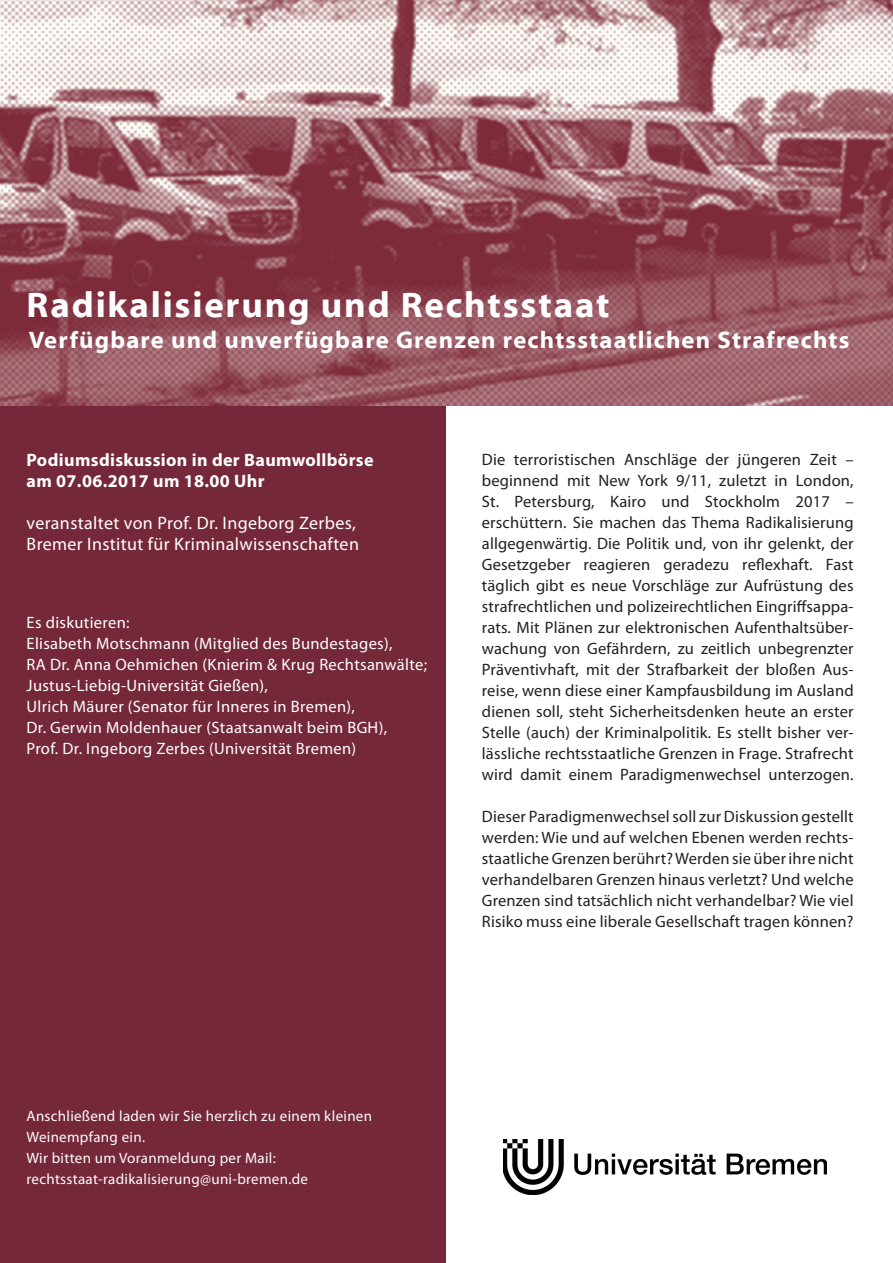
<style>
.page{position:relative;width:893px;height:1263px;background:#fff}
.page>*{position:absolute;margin:0;border:0;box-sizing:border-box;transform-origin:0 0}
.t1{font:700 36px "Myriad Web Pro";letter-spacing:.05em;color:#fff}
.t2{font:700 24px "Myriad Web Pro";letter-spacing:.05em;color:#fff}
.t3{font:18px "Myriad Pro";letter-spacing:.02em;color:#fff}
.t4{font:700 18px "Myriad Pro";letter-spacing:.02em;color:#fff}
.t5{font:16.5px/21px "Myriad Pro";letter-spacing:.01em;color:#231f20;text-align:justify}
.t6{font:16.5px/21px "Myriad Pro";letter-spacing:.02em;color:#fff}
.t7{font:15px/21px "Myriad Pro";letter-spacing:.02em;color:#fcfcfc}
</style>
<div class="page">
<div style="left:0;top:385px;width:446px;height:877px;background:#75283a"></div>
<img style="left:0;top:0;width:893px;height:405px">
<img style="left:504px;top:1140px;width:322px;height:54px">
<p class="t1" style="left:27px;top:285px;width:584px">Radikalisierung und Rechtsstaat</p>
<p class="t2" style="left:29px;top:327px;width:822px">Verfügbare und unverfügbare Grenzen rechtsstaatlichen Strafrechts</p>
<p class="t4" style="left:27px;top:449px;width:349px">Podiumsdiskussion in der Baumwollbörse</p>
<p class="t4" style="left:27px;top:470px;width:240px">am 07.06.2017 um 18.00 Uhr</p>
<p class="t3" style="left:27px;top:512px;width:331px">veranstaltet von Prof. Dr. Ingeborg Zerbes,</p>
<p class="t3" style="left:27px;top:533px;width:334px">Bremer Institut für Kriminalwissenschaften</p>
<p class="t6" style="left:27px;top:612px;width:105px">Es diskutieren:</p>
<p class="t6" style="left:27px;top:633px;width:368px">Elisabeth Motschmann (Mitglied des Bundestages),</p>
<p class="t6" style="left:27px;top:654px;width:402px">RA Dr. Anna Oehmichen (Knierim &amp; Krug Rechtsanwälte;<br>Justus-Liebig-Universität Gießen),</p>
<p class="t6" style="left:27px;top:696px;width:330px">Ulrich Mäurer (Senator für Inneres in Bremen),</p>
<p class="t6" style="left:27px;top:717px;width:362px">Dr. Gerwin Moldenhauer (Staatsanwalt beim BGH),</p>
<p class="t6" style="left:27px;top:738px;width:331px">Prof. Dr. Ingeborg Zerbes (Universität Bremen)</p>
<p class="t5" style="left:482px;top:449px;width:373px">Die terroristischen Anschläge der jüngeren Zeit –</p>
<p class="t5" style="left:482px;top:470px;width:373px">beginnend mit New York 9/11, zuletzt in London,</p>
<p class="t5" style="left:482px;top:491px;width:373px">St. Petersburg, Kairo und Stockholm 2017 –</p>
<p class="t5" style="left:482px;top:512px;width:373px">erschüttern. Sie machen das Thema Radikalisierung allgegenwärtig. Die Politik und, von ihr gelenkt, der Gesetzgeber reagieren geradezu reflexhaft. Fast täglich gibt es neue Vorschläge zur Aufrüstung des strafrechtlichen und polizeirechtlichen Eingriffsappa&shy;rats. Mit Plänen zur elektronischen Aufenthaltsüber&shy;wachung von Gefährdern, zu zeitlich unbegrenzter Präventivhaft, mit der Strafbarkeit der bloßen Aus&shy;reise, wenn diese einer Kampfausbildung im Ausland dienen soll, steht Sicherheitsdenken heute an erster Stelle (auch) der Kriminalpolitik. Es stellt bisher ver&shy;lässliche rechtsstaatliche Grenzen in Frage. Strafrecht wird damit einem Paradigmenwechsel unterzogen.</p>
<p class="t5" style="left:482px;top:806px;width:373px">Dieser Paradigmenwechsel soll zur Diskussion gestellt werden: Wie und auf welchen Ebenen werden rechts&shy;staatliche Grenzen berührt? Werden sie über ihre nicht verhandelbaren Grenzen hinaus verletzt? Und welche Grenzen sind tatsächlich nicht verhandelbar? Wie viel Risiko muss eine liberale Gesellschaft tragen können?</p>
<p class="t7" style="left:27px;top:1105px;width:347px">Anschließend laden wir Sie herzlich zu einem kleinen<br>Weinempfang ein.</p>
<p class="t7" style="left:27px;top:1147px;width:251px">Wir bitten um Voranmeldung per Mail:</p>
<p class="t7" style="left:27px;top:1168px;width:283px">rechtsstaat-radikalisierung@uni-bremen.de</p>
</div>
